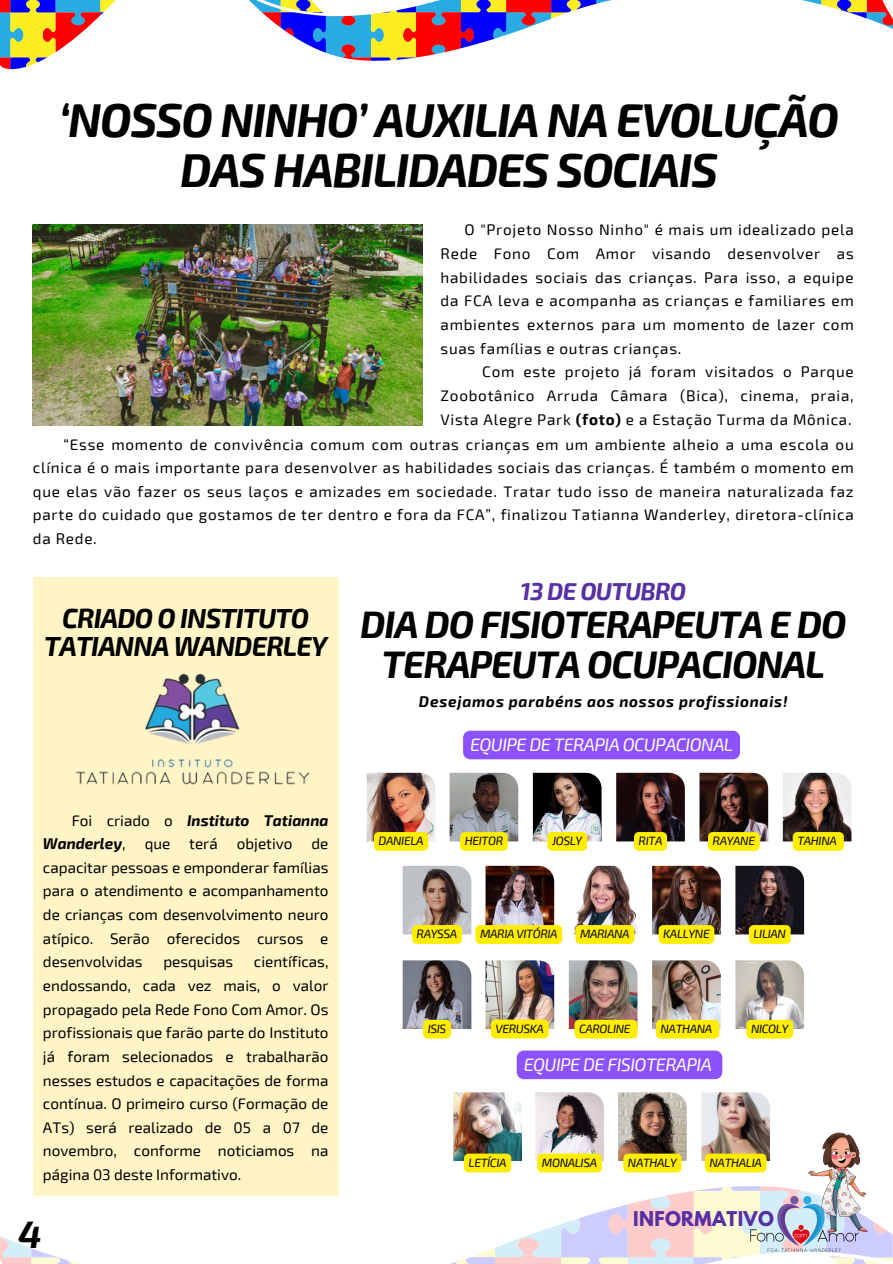
<style>
.page{position:relative;width:893px;height:1264px;background:#fff}
.page>*{position:absolute;margin:0;border:0;box-sizing:border-box;transform-origin:0 0}
.t1{font:italic 700 46.5px/49.5px "Exo 2";letter-spacing:-.03em;color:#000;text-align:center}
.t2{font:italic 700 37.5px/39.3px "Exo 2";letter-spacing:-.03em;color:#000;text-align:center}
.t3{font:italic 700 27px/28.2px "Exo 2";letter-spacing:-.03em;color:#000;text-align:center}
.t4{font:italic 700 24px "Exo 2";letter-spacing:-.03em;color:#5730a4}
.t5{font:italic 18px "Exo 2";letter-spacing:-.03em;color:#fff}
.t6{font:700 18px "League Spartan";letter-spacing:.02em;color:#5730a4}
.t7{font:15.3px/23.7px "Exo 2";letter-spacing:.05em;color:#000;text-align:justify}
.t8{font:italic 700 15.3px "Exo 2";letter-spacing:.05em;color:#000}
.t9{font:15.3px "Exo 2";color:#000}
.t10{font:italic 12px "Exo 2";letter-spacing:-.03em;color:#000}
.s1{font-weight:700}
.s2{font-weight:700;font-style:italic}
</style>
<div class="page">
<svg style="left:0;top:0;width:892px;height:70px"></svg>
<svg style="left:0;top:1169px;width:892px;height:94px"></svg>
<img style="left:790px;top:1132px;width:102px;height:102px">
<div style="left:33px;top:577px;width:305px;height:617px;background:#fff4c6"></div>
<img style="left:33px;top:225px;width:389px;height:200px">
<img style="left:75px;top:673px;width:235px;height:112px">
<img style="left:402px;top:865px;width:69px;height:69px">
<img style="left:485px;top:865px;width:69px;height:60px">
<img style="left:573px;top:865px;width:64px;height:69px">
<img style="left:652px;top:865px;width:68px;height:69px">
<img style="left:735px;top:865px;width:69px;height:69px">
<img style="left:402px;top:960px;width:69px;height:69px">
<img style="left:485px;top:960px;width:69px;height:69px">
<img style="left:568px;top:960px;width:69px;height:69px">
<img style="left:652px;top:960px;width:68px;height:69px">
<img style="left:735px;top:960px;width:69px;height:69px">
<div style="left:516px;top:1050px;width:206px;height:29px;background:#8c52ff"></div>
<div style="left:463px;top:730px;width:277px;height:29px;background:#8c52ff"></div>
<img style="left:367px;top:772px;width:68px;height:69px">
<img style="left:449px;top:772px;width:69px;height:69px">
<img style="left:533px;top:772px;width:68px;height:69px">
<img style="left:616px;top:772px;width:68px;height:69px">
<img style="left:699px;top:772px;width:69px;height:69px">
<svg style="left:374px;top:832px;width:54px;height:18px"></svg>
<svg style="left:460px;top:832px;width:47px;height:18px"></svg>
<svg style="left:547px;top:832px;width:40px;height:18px"></svg>
<div style="left:634px;top:832px;width:33px;height:18px;background:#ffed00;border-radius:5px"></div>
<svg style="left:708px;top:832px;width:51px;height:18px"></svg>
<img style="left:782px;top:772px;width:69px;height:69px">
<svg style="left:792px;top:832px;width:51px;height:18px"></svg>
<svg style="left:412px;top:925px;width:50px;height:18px"></svg>
<svg style="left:475px;top:925px;width:87px;height:18px"></svg>
<svg style="left:575px;top:925px;width:59px;height:18px"></svg>
<svg style="left:658px;top:925px;width:56px;height:18px"></svg>
<svg style="left:748px;top:925px;width:42px;height:18px"></svg>
<svg style="left:423px;top:1019px;width:28px;height:19px"></svg>
<svg style="left:491px;top:1019px;width:57px;height:19px"></svg>
<img style="left:745px;top:1182px;width:118px;height:81px">
<img style="left:535px;top:1092px;width:69px;height:68px">
<img style="left:618px;top:1092px;width:68px;height:68px">
<img style="left:701px;top:1092px;width:69px;height:68px">
<svg style="left:537px;top:1153px;width:64px;height:19px"></svg>
<svg style="left:623px;top:1153px;width:58px;height:19px"></svg>
<svg style="left:704px;top:1153px;width:62px;height:19px"></svg>
<img style="left:453px;top:1092px;width:69px;height:68px">
<svg style="left:464px;top:1153px;width:47px;height:19px"></svg>
<svg style="left:574px;top:1019px;width:63px;height:19px"></svg>
<svg style="left:655px;top:1019px;width:64px;height:19px"></svg>
<svg style="left:746px;top:1019px;width:47px;height:19px"></svg>
<p class="t1" style="left:59px;top:93px;width:781px">‘NOSSO NINHO’ AUXILIA NA EVOLUÇÃO<br>DAS HABILIDADES SOCIAIS</p>
<p class="t7" style="left:440px;top:217px;width:414px;text-indent:24px">O "Projeto Nosso Ninho" é mais um idealizado pela Rede Fono Com Amor visando desenvolver as habilidades sociais das crianças. Para isso, a equipe da FCA leva e acompanha as crianças e familiares em ambientes externos para um momento de lazer com suas famílias e outras crianças.</p>
<p class="t7" style="left:440px;top:359px;width:414px;text-indent:42px">Com este projeto já foram visitados o Parque Zoobotânico Arruda Câmara (Bica), cinema, praia, Vista Alegre Park <span class="s1">(foto)</span> e a Estação Turma da Mônica.</p>
<p class="t7" style="left:33px;top:431px;width:822px;text-indent:31px">“Esse momento de convivência comum com outras crianças em um ambiente alheio a uma escola ou clínica é o mais importante para desenvolver as habilidades sociais das crianças. É também o momento em que elas vão fazer os seus laços e amizades em sociedade. Tratar tudo isso de maneira naturalizada faz parte do cuidado que gostamos de ter dentro e fora da FCA”, finalizou Tatianna Wanderley, diretora-clínica da Rede.</p>
<p class="t3" style="left:44px;top:603px;width:285px">CRIADO O INSTITUTO<br>TATIANNA WANDERLEY</p>
<p class="t7" style="left:43px;top:807px;width:287px;text-indent:29px">Foi criado o <span class="s2">Instituto Tatianna Wanderley</span>, que terá objetivo de capacitar pessoas e emponderar famílias para o atendimento e acompanhamento de crianças com desenvolvimento neuro atípico. Serão oferecidos cursos e desenvolvidas</p>
<p class="t7" style="left:43px;top:949px;width:287px;text-indent:211px">científicas, endossando, cada vez mais, o valor propagado pela Rede Fono Com Amor. Os profissionais que farão parte do Instituto já foram selecionados e trabalharão nesses estudos e capacitações de forma contínua. O primeiro curso (Formação de ATs) será realizado de 05 a 07 de novembro, conforme noticiamos na página 03 deste Informativo.</p>
<p class="t9" style="left:163px;top:952px;width:71px">pesquisas</p>
<p class="t2" style="left:18px;top:1212px;width:25px">4</p>
<p class="t4" style="left:520px;top:576px;width:167px">13 DE OUTUBRO</p>
<p class="t2" style="left:360px;top:603px;width:488px">DIA DO FISIOTERAPEUTA E DO<br>TERAPEUTA OCUPACIONAL</p>
<p class="t8" style="left:419px;top:691px;width:370px">Desejamos parabéns aos nossos profissionais!</p>
<p class="t5" style="left:470px;top:733px;width:264px">EQUIPE DE TERAPIA OCUPACIONAL</p>
<p class="t10" style="left:378px;top:833px;width:47px">DANIELA</p>
<p class="t10" style="left:464px;top:833px;width:40px">HEITOR</p>
<p class="t10" style="left:552px;top:833px;width:32px">JOSLY</p>
<p class="t10" style="left:638px;top:833px;width:25px">RITA</p>
<p class="t10" style="left:712px;top:833px;width:44px">RAYANE</p>
<p class="t10" style="left:797px;top:833px;width:41px">TAHINA</p>
<p class="t10" style="left:416px;top:926px;width:42px">RAYSSA</p>
<p class="t10" style="left:480px;top:926px;width:79px">MARIA VITÓRIA</p>
<p class="t10" style="left:580px;top:926px;width:51px">MARIANA</p>
<p class="t10" style="left:663px;top:926px;width:48px">KALLYNE</p>
<p class="t10" style="left:753px;top:926px;width:34px">LILIAN</p>
<p class="t10" style="left:427px;top:1021px;width:20px">ISIS</p>
<p class="t10" style="left:495px;top:1021px;width:50px">VERUSKA</p>
<p class="t10" style="left:579px;top:1021px;width:53px">CAROLINE</p>
<p class="t10" style="left:660px;top:1021px;width:53px">NATHANA</p>
<p class="t10" style="left:751px;top:1021px;width:39px">NICOLY</p>
<p class="t5" style="left:523px;top:1053px;width:190px">EQUIPE DE FISIOTERAPIA</p>
<p class="t10" style="left:468px;top:1154px;width:40px">LETÍCIA</p>
<p class="t10" style="left:542px;top:1154px;width:57px">MONALISA</p>
<p class="t10" style="left:628px;top:1154px;width:50px">NATHALY</p>
<p class="t10" style="left:709px;top:1154px;width:54px">NATHALIA</p>
<p class="t6" style="left:633px;top:1209px;width:142px">INFORMATIVO</p>
</div>
